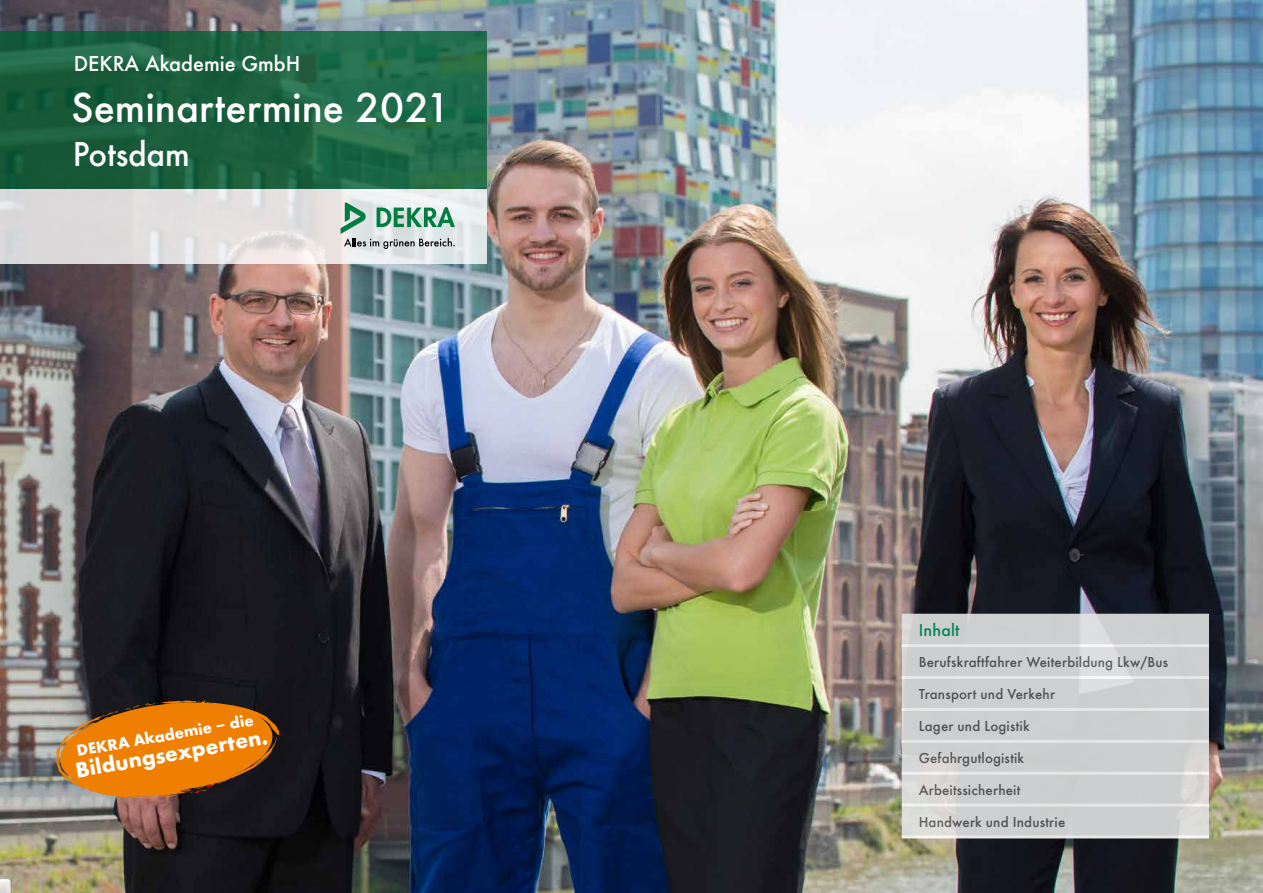
<style>
.page{position:relative;width:1263px;height:893px;background:#fff}
.page>*{position:absolute;margin:0;border:0;box-sizing:border-box;transform-origin:0 0}
.t1{font:500 43.5px "Futura TOT";color:#fff}
.t2{font:500 36px "Futura TOT";letter-spacing:-.005em;color:#fff}
.t3{font:500 22.5px "Futura TOT";color:#fff}
.t4{font:700 22.5px "Futura TOT";color:#fff}
.t5{font:500 18px "Futura TOT";letter-spacing:.01em;color:#00935d}
.t6{font:700 16.5px "Futura TOT";color:#fff}
.t7{font:500 15px/32px "Futura TOT";letter-spacing:.01em;color:#58585a}
</style>
<div class="page">
<img style="left:0;top:0;width:1263px;height:893px">
<svg style="left:0;top:189px;width:487px;height:74px;background:#e2e0e1"></svg>
<svg style="left:341px;top:202px;width:114px;height:46px;background:#a6c4b8"></svg>
<svg style="left:0;top:31px;width:487px;height:158px;background:#1d6342"></svg>
<svg style="left:55px;top:698px;width:225px;height:101px;background:#ba6d16"></svg>
<svg style="left:902px;top:614px;width:307px;height:221px;background:#cfd0d0"></svg>
<hr style="left:902px;top:644px;width:307px;height:3px;background:#fff">
<hr style="left:902px;top:676px;width:307px;height:3px;background:#fff">
<hr style="left:902px;top:708px;width:307px;height:3px;background:#fff">
<hr style="left:902px;top:740px;width:307px;height:3px;background:#fff">
<hr style="left:902px;top:772px;width:307px;height:3px;background:#fff">
<hr style="left:902px;top:804px;width:307px;height:3px;background:#fff">
<hr style="left:902px;top:835px;width:307px;height:3px;background:#fff">
<h3 class="t3" style="left:74px;top:50px;width:228px">DEKRA Akademie GmbH</h3>
<h1 class="t1" style="left:71px;top:82px;width:381px">Seminartermine 2021</h1>
<h2 class="t2" style="left:73px;top:133px;width:118px">Potsdam</h2>
<p class="t6" style="left:75px;top:741px;width:181px;rotate:-10deg">DEKRA Akademie − die</p>
<h3 class="t4" style="left:73px;top:756px;width:196px;rotate:-10deg">Bildungsexperten.</h3>
<p class="t5" style="left:919px;top:620px;width:42px">Inhalt</p>
<p class="t7" style="left:919px;top:646px;width:251px">Berufskraftfahrer Weiterbildung Lkw/Bus<br>Transport und Verkehr<br>Lager und Logistik<br>Gefahrgutlogistik<br>Arbeitssicherheit<br>Handwerk und Industrie</p>
</div>
